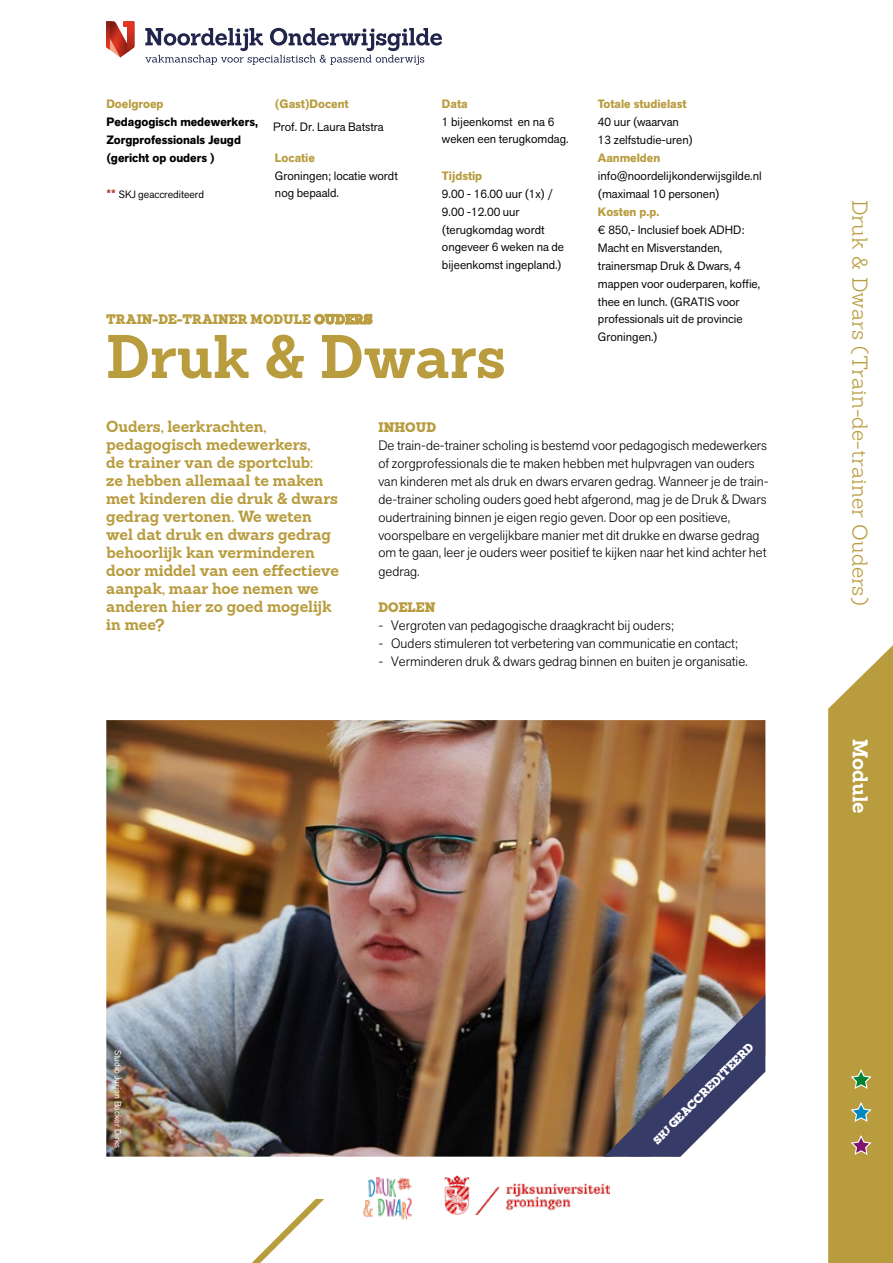
<style>
.page{position:relative;width:893px;height:1263px;background:#fff}
.page>*{position:absolute;margin:0;border:0;box-sizing:border-box;transform-origin:0 0}
.t1{font:700 60px "Sanchez";letter-spacing:-.005em;color:#b89c3e}
.t2{font:300 21px "Sanchez";color:#b89c3e}
.t3{font:700 21px "Sanchez";letter-spacing:-.01em;color:#fff}
.t4{font:700 15.75px/18px "Sanchez";letter-spacing:-.005em;color:#b89c3e}
.t5{font:300 13.5px/18px "Akzid Grtsk Next";color:#000}
.t6{font:900 13.5px "Sanchez";color:#b89c3e}
.t7{font:12px/17.9px "Akzid Grtsk Next";color:#000}
.t8{font:700 12px "Akzid Grtsk Next";color:#b89c3e}
.t9{font:700 12px/18px "Akzid Grtsk Next";color:#000}
.t10{font:900 12px "Sanchez";color:#fff}
.t11{font:10.5px "Akzid Grtsk Next";color:#000}
.t12{font:9px "Akzid Grtsk Next";color:#fff}
.s1{font-weight:700;font-size:12px;color:#b13426}
.s2{font-size:10.5px}
</style>
<div class="page">
<svg style="left:252px;top:1199px;width:72px;height:64px"></svg>
<svg style="left:110px;top:21px;width:15px;height:37px"></svg>
<svg style="left:106px;top:21px;width:7px;height:29px"></svg>
<svg style="left:123px;top:21px;width:11px;height:33px"></svg>
<svg style="left:145px;top:28px;width:297px;height:37px"></svg>
<img style="left:106px;top:720px;width:659px;height:436px">
<img style="left:363px;top:1177px;width:50px;height:43px">
<img style="left:445px;top:1176px;width:164px;height:38px">
<svg style="left:604px;top:995px;width:161px;height:162px;background:#837d85"></svg>
<svg style="left:828px;top:645px;width:65px;height:618px;background:#bca24b"></svg>
<p class="t8" style="left:106px;top:96px;width:59px">Doelgroep</p>
<p class="t9" style="left:106px;top:113px;width:153px">Pedagogisch medewerkers,<br>Zorgprofessionals Jeugd (gericht op ouders )</p>
<p class="t11" style="left:106px;top:188px;width:99px"><span class="s1">**</span> SKJ geaccrediteerd</p>
<p class="t8" style="left:275px;top:96px;width:75px">(Gast)Docent</p>
<p class="t7" style="left:273px;top:118px;width:112px">Prof. Dr. Laura Batstra</p>
<p class="t8" style="left:275px;top:150px;width:41px">Locatie</p>
<p class="t7" style="left:275px;top:166px;width:124px">Groningen; locatie wordt nog bepaald.</p>
<p class="t8" style="left:442px;top:96px;width:27px">Data</p>
<p class="t7" style="left:442px;top:112px;width:128px">1 bijeenkomst en na 6 weken een terugkomdag.</p>
<p class="t8" style="left:442px;top:168px;width:42px">Tijdstip</p>
<p class="t7" style="left:442px;top:185px;width:124px">9.00 - 16.00 uur (1x) /<br>9.00 -12.00 uur (terugkomdag wordt ongeveer 6 weken na de bijeenkomst ingepland.)</p>
<p class="t6" style="left:106px;top:309px;width:268px">TRAIN-DE-TRAINER MODULE OUDERS</p>
<h1 class="t1" style="left:106px;top:315px;width:401px">Druk &amp; Dwars</h1>
<p class="t8" style="left:598px;top:96px;width:90px">Totale studielast</p>
<p class="t7" style="left:598px;top:113px;width:96px">40 uur (waarvan<br>13 zelfstudie-uren)</p>
<p class="t8" style="left:598px;top:150px;width:64px">Aanmelden</p>
<p class="t7" style="left:598px;top:167px;width:165px">info@noordelijkonderwijsgilde.nl (maximaal 10 personen)</p>
<p class="t8" style="left:598px;top:204px;width:63px">Kosten p.p.</p>
<p class="t7" style="left:598px;top:221px;width:164px">€ 850,- Inclusief boek ADHD:<br>Macht en Misverstanden, trainersmap Druk &amp; Dwars, 4 mappen voor ouderparen, koffie, thee en lunch. (GRATIS voor professionals uit de provincie<br>Groningen.)</p>
<p class="t4" style="left:106px;top:417px;width:234px">Ouders, leerkrachten, pedagogisch medewerkers,<br>de trainer van de sportclub:<br>ze hebben allemaal te maken met kinderen die druk &amp; dwars gedrag vertonen. We weten wel dat druk en dwars gedrag behoorlijk kan verminderen door middel van een effectieve aanpak, maar hoe nemen we anderen hier zo goed mogelijk in mee?</p>
<p class="t6" style="left:378px;top:417px;width:59px">INHOUD</p>
<p class="t5" style="left:378px;top:436px;width:392px">De train-de-trainer scholing is bestemd voor pedagogisch medewerkers of zorgprofessionals die te maken hebben met hulpvragen van ouders van kinderen met als druk en dwars ervaren gedrag. Wanneer je de train&shy;de-trainer scholing ouders goed hebt afgerond, mag je de Druk &amp; Dwars oudertraining binnen je eigen regio geven. Door op een positieve, voorspelbare en vergelijkbare manier met dit drukke en dwarse gedrag om te gaan, leer je ouders weer positief te kijken naar het kind achter het gedrag.</p>
<p class="t6" style="left:378px;top:597px;width:58px">DOELEN</p>
<p class="t5" style="left:378px;top:616px;width:297px">- Vergroten van pedagogische draagkracht bij ouders;</p>
<p class="t5" style="left:378px;top:634px;width:361px">- Ouders stimuleren tot verbetering van communicatie en contact;</p>
<p class="t5" style="left:378px;top:652px;width:371px">- Verminderen druk &amp; dwars gedrag binnen en buiten je organisatie.</p>
<h2 class="t2" style="left:873px;top:200px;width:407px;rotate:90deg">Druk &amp; Dwars (Train-de-trainer Ouders)</h2>
<h2 class="t3" style="left:875px;top:739px;width:76px;rotate:90deg">Module</h2>
<p class="t12" style="left:124px;top:1049px;width:100px;rotate:90deg">Studio Jurjen Backer Dirks</p>
<p class="t10" style="left:649px;top:1136px;width:138px;rotate:-45deg"><span class="s2">SKJ</span> GEACCREDITEERD</p>
</div>
